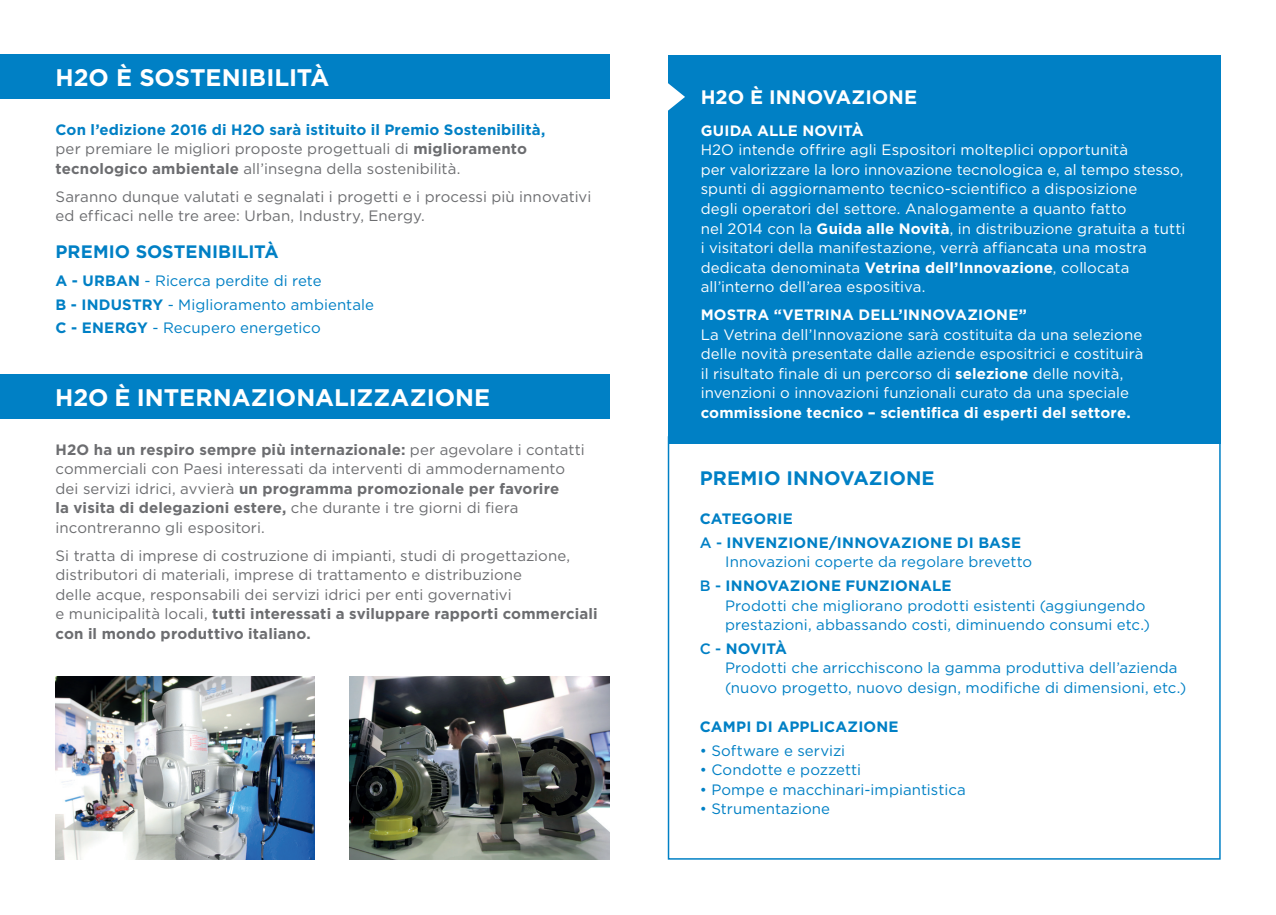
<style>
.page{position:relative;width:1276px;height:915px;background:#fff}
.page>*{position:absolute;margin:0;border:0;box-sizing:border-box;transform-origin:0 0}
.t1{font:700 24px "Gotham HTF";color:#fff}
.t2{font:700 19.5px "Gotham HTF";letter-spacing:.005em;color:#0080c5}
.t3{font:700 19.5px "Gotham HTF";letter-spacing:.005em;color:#fff}
.t4{font:700 18px "Gotham HTF";letter-spacing:.005em;color:#0080c5}
.t5{font:15px/19.5px "Gotham HTF";letter-spacing:.005em;color:#fff}
.t6{font:15px/19.5px "Gotham HTF";letter-spacing:.005em;color:#6c6d70}
.t7{font:15px "Gotham HTF";letter-spacing:.005em;color:#0080c5}
.t8{font:700 15px "Gotham HTF";letter-spacing:.01em;color:#0080c5}
.t9{font:700 15px/19.5px "Gotham HTF";letter-spacing:.01em;color:#6c6d70}
.t10{font:700 15px "Gotham HTF";letter-spacing:.01em;color:#fff}
.s1{font-weight:700}
.s2{font-weight:400}
.s3{font-weight:500}
</style>
<div class="page">
<div style="left:0;top:54px;width:609px;height:44px;background:#0080c5"></div>
<div style="left:668px;top:55px;width:552px;height:389px;background:#0080c5"></div>
<svg style="left:668px;top:83px;width:17px;height:28px"></svg>
<div style="left:0;top:374px;width:609px;height:44px;background:#0080c5"></div>
<img style="left:350px;top:676px;width:259px;height:183px">
<img style="left:56px;top:676px;width:259px;height:183px">
<div style="left:668px;top:436px;width:552px;height:423px;border:2px solid #0080c5"></div>
<p class="t1" style="left:56px;top:63px;width:275px">H2O È SOSTENIBILITÀ</p>
<p class="t8" style="left:56px;top:121px;width:491px">Con l’edizione 2016 di H2O sarà istituito il Premio Sostenibilità,</p>
<p class="t6" style="left:56px;top:139px;width:473px">per premiare le migliori proposte progettuali di <span class="s1">miglioramento tecnologico ambientale</span> all’insegna della sostenibilità.</p>
<p class="t6" style="left:56px;top:186px;width:537px">Saranno dunque valutati e segnalati i progetti e i processi più innovativi ed efficaci nelle tre aree: Urban, Industry, Energy.</p>
<p class="t4" style="left:56px;top:241px;width:225px">PREMIO SOSTENIBILITÀ</p>
<p class="t7" style="left:56px;top:272px;width:268px"><span class="s1">A - URBAN</span> - Ricerca perdite di rete</p>
<p class="t7" style="left:56px;top:296px;width:320px"><span class="s1">B - INDUSTRY</span> - Miglioramento ambientale</p>
<p class="t7" style="left:56px;top:320px;width:267px"><span class="s1">C - ENERGY</span> - Recupero energetico</p>
<p class="t1" style="left:55px;top:383px;width:437px">H2O È INTERNAZIONALIZZAZIONE</p>
<p class="t6" style="left:56px;top:439px;width:530px"><span class="s1">H2O ha un respiro sempre più internazionale:</span> per agevolare i contatti commerciali con Paesi interessati da interventi di ammodernamento</p>
<p class="t6" style="left:56px;top:478px;width:505px">dei servizi idrici, avvierà <span class="s1">un programma promozionale per favorire la visita di delegazioni estere,</span> che durante i tre giorni di fiera incontreranno gli espositori.</p>
<p class="t6" style="left:56px;top:545px;width:516px">Si tratta di imprese di costruzione di impianti, studi di progettazione, distributori di materiali, imprese di trattamento e distribuzione</p>
<p class="t6" style="left:56px;top:584px;width:457px">delle acque, responsabili dei servizi idrici per enti governativi</p>
<p class="t9" style="left:56px;top:603px;width:543px"><span class="s2">e municipalità locali,</span> tutti interessati a sviluppare rapporti commerciali con il mondo produttivo italiano.</p>
<p class="t3" style="left:701px;top:86px;width:218px">H2O È INNOVAZIONE</p>
<p class="t10" style="left:701px;top:122px;width:165px">GUIDA ALLE NOVITÀ</p>
<p class="t5" style="left:701px;top:140px;width:429px">H2O intende offrire agli Espositori molteplici opportunità</p>
<p class="t5" style="left:701px;top:160px;width:484px">per valorizzare la loro innovazione tecnologica e, al tempo stesso, spunti di aggiornamento tecnico-scientifico a disposizione</p>
<p class="t5" style="left:701px;top:199px;width:427px">degli operatori del settore. Analogamente a quanto fatto</p>
<p class="t5" style="left:701px;top:218px;width:486px">nel 2014 con la <span class="s1">Guida alle Novità</span>, in distribuzione gratuita a tutti</p>
<p class="t5" style="left:701px;top:238px;width:448px">i visitatori della manifestazione, verrà affiancata una mostra dedicata denominata <span class="s1">Vetrina dell’Innovazione</span>, collocata all’interno dell’area espositiva.</p>
<p class="t10" style="left:701px;top:306px;width:328px">MOSTRA “VETRINA DELL’INNOVAZIONE”</p>
<p class="t5" style="left:701px;top:324px;width:443px">La Vetrina dell’Innovazione sarà costituita da una selezione</p>
<p class="t5" style="left:701px;top:344px;width:444px">delle novità presentate dalle aziende espositrici e costituirà</p>
<p class="t5" style="left:701px;top:363px;width:431px">il risultato finale di un percorso di <span class="s1">selezione</span> delle novità, invenzioni o innovazioni funzionali curato da una speciale <span class="s1">commissione tecnico – scientifica di esperti del settore.</span></p>
<p class="t2" style="left:699px;top:466px;width:236px">PREMIO INNOVAZIONE</p>
<p class="t8" style="left:699px;top:510px;width:95px">CATEGORIE</p>
<p class="t8" style="left:699px;top:533px;width:323px"><span class="s3">A -</span> INVENZIONE/INNOVAZIONE DI BASE</p>
<p class="t7" style="left:725px;top:553px;width:308px">Innovazioni coperte da regolare brevetto</p>
<p class="t8" style="left:699px;top:577px;width:253px"><span class="s3">B -</span> INNOVAZIONE FUNZIONALE</p>
<p class="t7" style="left:725px;top:596px;width:422px">Prodotti che migliorano prodotti esistenti (aggiungendo</p>
<p class="t7" style="left:725px;top:616px;width:426px">prestazioni, abbassando costi, diminuendo consumi etc.)</p>
<p class="t8" style="left:699px;top:639px;width:89px"><span class="s3">C -</span> NOVITÀ</p>
<p class="t7" style="left:725px;top:659px;width:454px">Prodotti che arricchiscono la gamma produttiva dell’azienda</p>
<p class="t7" style="left:725px;top:679px;width:463px">(nuovo progetto, nuovo design, modifiche di dimensioni, etc.)</p>
<p class="t8" style="left:699px;top:717px;width:200px">CAMPI DI APPLICAZIONE</p>
<p class="t7" style="left:699px;top:741px;width:147px">• Software e servizi</p>
<p class="t7" style="left:699px;top:761px;width:163px">• Condotte e pozzetti</p>
<p class="t7" style="left:699px;top:780px;width:268px">• Pompe e macchinari-impiantistica</p>
<p class="t7" style="left:699px;top:800px;width:132px">• Strumentazione</p>
</div>
